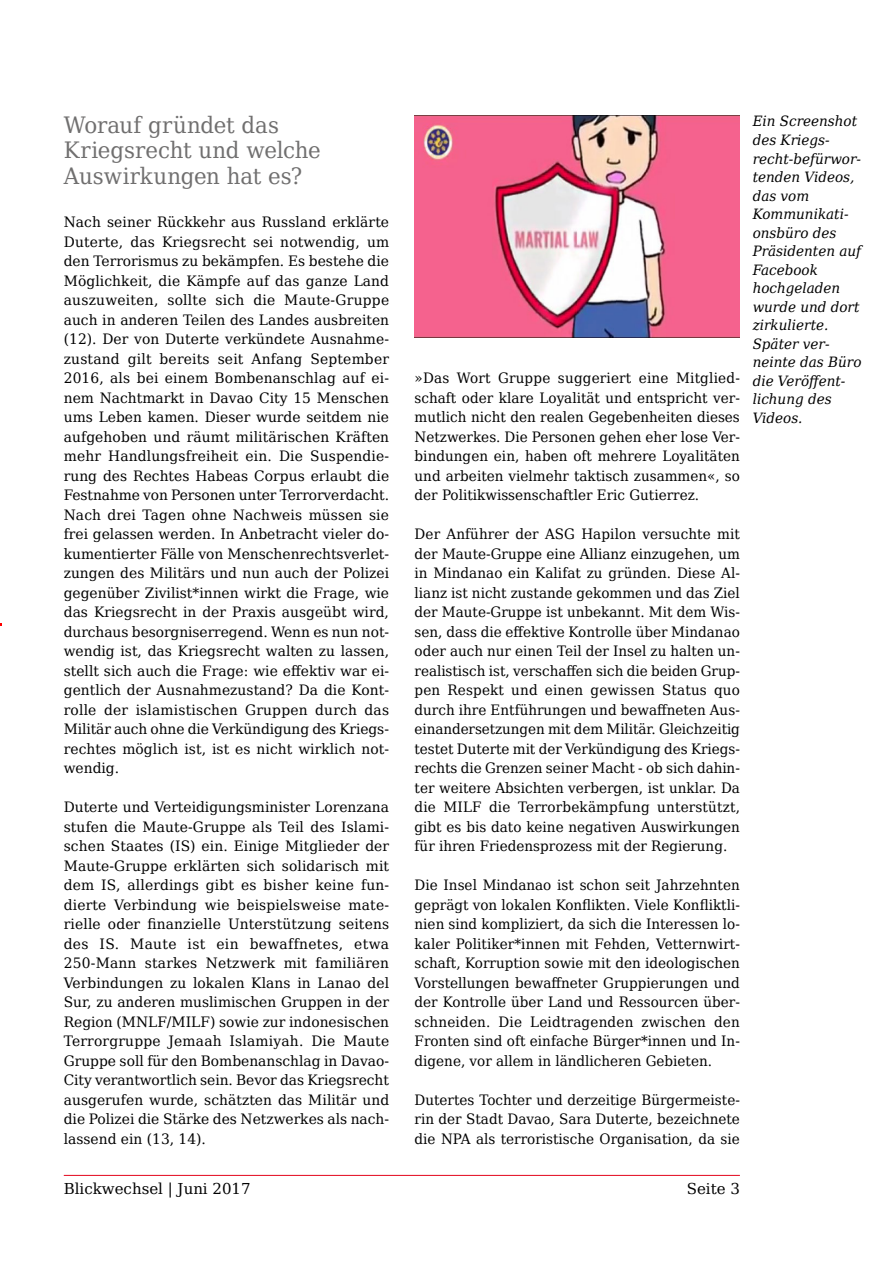
<style>
.page{position:relative;width:893px;height:1263px;background:#fff}
.page>*{position:absolute;margin:0;border:0;box-sizing:border-box;transform-origin:0 0}
.Zwischen_1{font:22.5px/25.7px "DejaVu Serif";letter-spacing:-.005em;color:#706f6f;scale:.95 1}
.t1{font:15px "DejaVu Serif";color:#000}
.B{font:14.25px/19.5px "DejaVu Serif";color:#000;text-align:justify;scale:.95 1}
.B_1_-A{font:14.25px/19.5px "DejaVu Serif";letter-spacing:.005em;color:#000;text-align:justify}
.B-2{font:14.25px/19.5px "DejaVu Serif";color:#000;text-align:justify}
.t2{font:italic 14.25px/18.5px "DejaVu Serif";color:#000;scale:.95 1}
</style>
<div class="page">
<hr style="left:64px;top:1175px;width:676px;height:1px;background:#e3051b">
<img style="left:415px;top:116px;width:325px;height:222px">
<h2 class="Zwischen_1" style="left:64px;top:111px;width:272px">Worauf gründet das<br>Kriegsrecht und welche<br>Auswirkungen hat es?</h2>
<p class="B_1_-A" style="left:64px;top:212px;width:327px">Nach seiner Rückkehr aus Russland erklärte Duterte, das Kriegsrecht sei notwendig, um den Terrorismus zu bekämpfen. Es bestehe die Möglichkeit, die Kämpfe auf das ganze Land auszuweiten, sollte sich die Maute-Gruppe auch in anderen Teilen des Landes ausbreiten (12). Der von Duterte verkündete Ausnahme&shy;zustand gilt bereits seit Anfang September 2016, als bei einem Bombenanschlag auf ei&shy;nem Nachtmarkt in Davao City 15 Menschen ums Leben kamen. Dieser wurde seitdem nie aufgehoben und räumt militärischen Kräften mehr Handlungsfreiheit ein. Die Suspendie&shy;rung des Rechtes Habeas Corpus erlaubt die Festnahme von Personen unter Terrorverdacht.<br>Nach drei Tagen ohne Nachweis müssen sie frei gelassen werden. In Anbetracht vieler do&shy;kumentierter Fälle von Menschenrechtsverlet&shy;zungen des Militärs und nun auch der Polizei gegenüber Zivilist*innen wirkt die Frage, wie das Kriegsrecht in der Praxis ausgeübt wird, durchaus besorgniserregend. Wenn es nun not&shy;wendig ist, das Kriegsrecht walten zu lassen, stellt sich auch die Frage: wie effektiv war ei&shy;gentlich der Ausnahmezustand? Da die Kont&shy;rolle der islamistischen Gruppen durch das Militär auch ohne die Verkündigung des Kriegs&shy;rechtes möglich ist, ist es nicht wirklich not&shy;wendig.</p>
<p class="B-2" style="left:64px;top:797px;width:327px">Duterte und Verteidigungsminister Lorenzana stufen die Maute-Gruppe als Teil des Islami&shy;schen Staates (IS) ein. Einige Mitglieder der Maute-Gruppe erklärten sich solidarisch mit dem IS, allerdings gibt es bisher keine fun&shy;dierte Verbindung wie beispielsweise mate&shy;rielle oder finanzielle Unterstützung seitens des IS. Maute ist ein bewaffnetes, etwa 250-Mann starkes Netzwerk mit familiären Verbindungen zu lokalen Klans in Lanao del Sur, zu anderen muslimischen Gruppen in der Region (MNLF/MILF) sowie zur indonesischen Terrorgruppe Jemaah Islamiyah. Die Maute Gruppe soll für den Bombenanschlag in Davao-City verantwortlich sein. Bevor das Kriegsrecht ausgerufen wurde, schätzten das Militär und die Polizei die Stärke des Netzwerkes als nach&shy;lassend ein (13, 14).</p>
<p class="B" style="left:415px;top:368px;width:344px">»Das Wort Gruppe suggeriert eine Mitglied&shy;schaft oder klare Loyalität und entspricht ver&shy;mutlich nicht den realen Gegebenheiten dieses Netzwerkes. Die Personen gehen eher lose Ver&shy;bindungen ein, haben oft mehrere Loyalitäten und arbeiten vielmehr taktisch zusammen«, so der Politikwissenschaftler Eric Gutierrez.</p>
<p class="B" style="left:415px;top:524px;width:344px">Der Anführer der ASG Hapilon versuchte mit der Maute-Gruppe eine Allianz einzugehen, um in Mindanao ein Kalifat zu gründen. Diese Al&shy;lianz ist nicht zustande gekommen und das Ziel der Maute-Gruppe ist unbekannt. Mit dem Wis&shy;sen, dass die effektive Kontrolle über Mindanao oder auch nur einen Teil der Insel zu halten un&shy;realistisch ist, verschaffen sich die beiden Grup&shy;pen Respekt und einen gewissen Status quo durch ihre Entführungen und bewaffneten Aus&shy;einandersetzungen mit dem Militär. Gleichzeitig testet Duterte mit der Verkündigung des Kriegs&shy;rechts die Grenzen seiner Macht - ob sich dahin&shy;ter weitere Absichten verbergen, ist unklar. Da die MILF die Terrorbekämpfung unterstützt, gibt es bis dato keine negativen Auswirkungen für ihren Friedensprozess mit der Regierung.</p>
<p class="B" style="left:415px;top:875px;width:344px">Die Insel Mindanao ist schon seit Jahrzehnten geprägt von lokalen Konflikten. Viele Konfliktli&shy;nien sind kompliziert, da sich die Interessen lo&shy;kaler Politiker*innen mit Fehden, Vetternwirt&shy;schaft, Korruption sowie mit den ideologischen Vorstellungen bewaffneter Gruppierungen und der Kontrolle über Land und Ressourcen über&shy;schneiden. Die Leidtragenden zwischen den Fronten sind oft einfache Bürger*innen und In&shy;digene, vor allem in ländlicheren Gebieten.</p>
<p class="B" style="left:415px;top:1090px;width:344px">Dutertes Tochter und derzeitige Bürgermeiste&shy;rin der Stadt Davao, Sara Duterte, bezeichnete die NPA als terroristische Organisation, da sie</p>
<p class="t2" style="left:753px;top:112px;width:116px">Ein Screenshot des Kriegs&shy;recht-befürwor&shy;tenden Videos, das vom<br>Kommunikati&shy;onsbüro des<br>Präsidenten auf<br>Facebook hochgeladen wurde und dort zirkulierte.<br>Später ver&shy;neinte das Büro die Veröffent&shy;lichung des<br>Videos.</p>
<p class="t1" style="left:64px;top:1177px;width:188px">Blickwechsel | Juni 2017</p>
<p class="t1" style="left:687px;top:1177px;width:55px">Seite 3</p>
</div>
